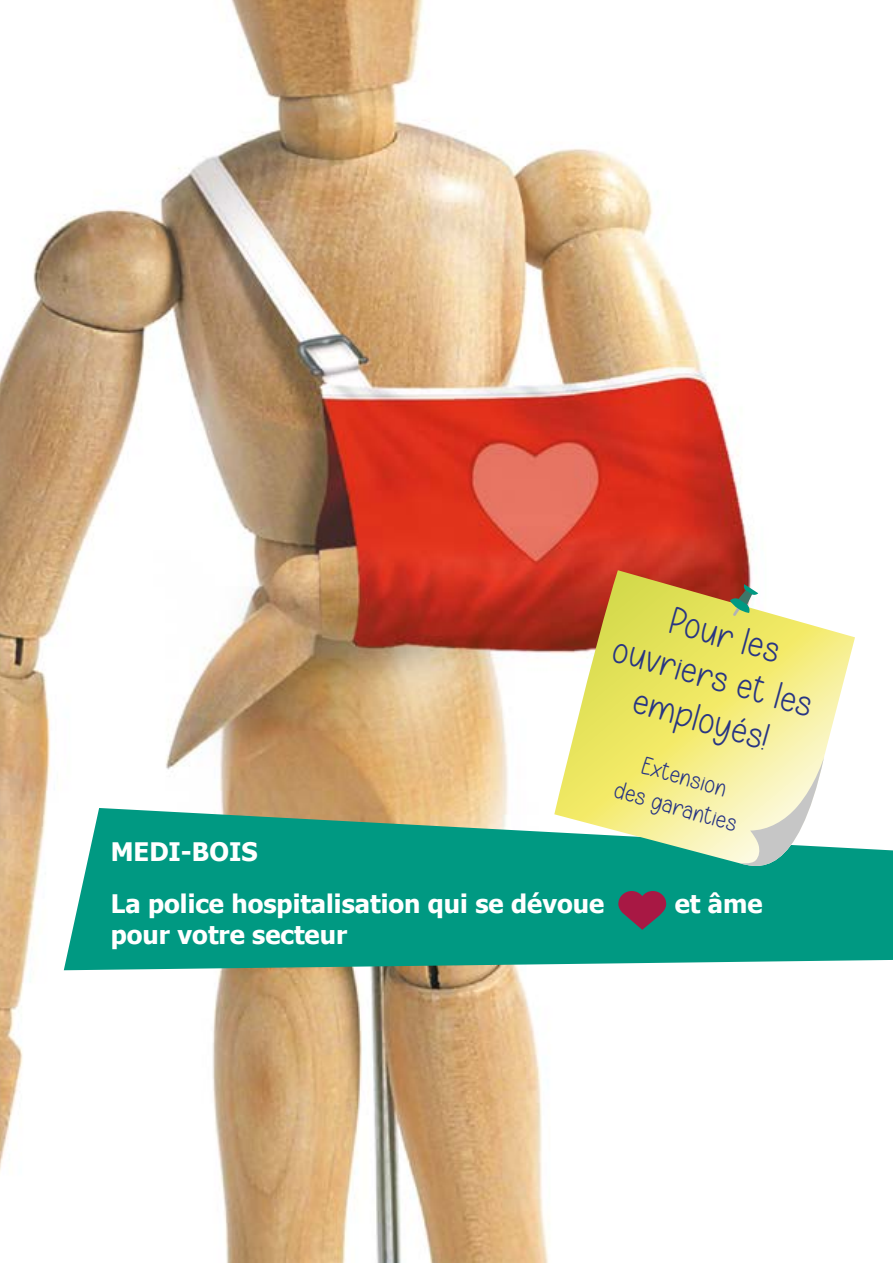
<style>
.page{position:relative;width:893px;height:1263px;background:#fff}
.page>*{position:absolute;margin:0;border:0;box-sizing:border-box;transform-origin:0 0}
.t1{font:39px/43.5px "Simple Handmade";color:#283583;text-align:center}
.t2{font:700 25.5px/51.9px "Tahoma";color:#fff}
.t3{font:25.5px/30.6px "Simple Handmade";color:#283583;text-align:center}
</style>
<div class="page">
<img style="left:0;top:0;width:753px;height:1263px">
<svg style="left:64px;top:808px;width:829px;height:162px;background:#1ea28b"></svg>
<svg style="left:554px;top:570px;width:301px;height:310px"></svg>
<svg style="left:739px;top:757px;width:85px;height:123px;background:#bfdbbe"></svg>
<svg style="left:730px;top:584px;width:28px;height:32px"></svg>
<svg style="left:618px;top:891px;width:49px;height:39px;background:#6e4459"></svg>
<h1 class="t1" style="left:631px;top:586px;width:208px;rotate:16deg">Pour les ouvriers et les employés!</h1>
<p class="t3" style="left:627px;top:745px;width:128px;rotate:16deg">Extension<br>des garanties</p>
<p class="t2" style="left:111px;top:827px;width:495px">MEDI-BOIS<br>La police hospitalisation qui se dévoue</p>
<p class="t2" style="left:111px;top:909px;width:238px">pour votre secteur</p>
<p class="t2" style="left:675px;top:879px;width:89px">et âme</p>
</div>
